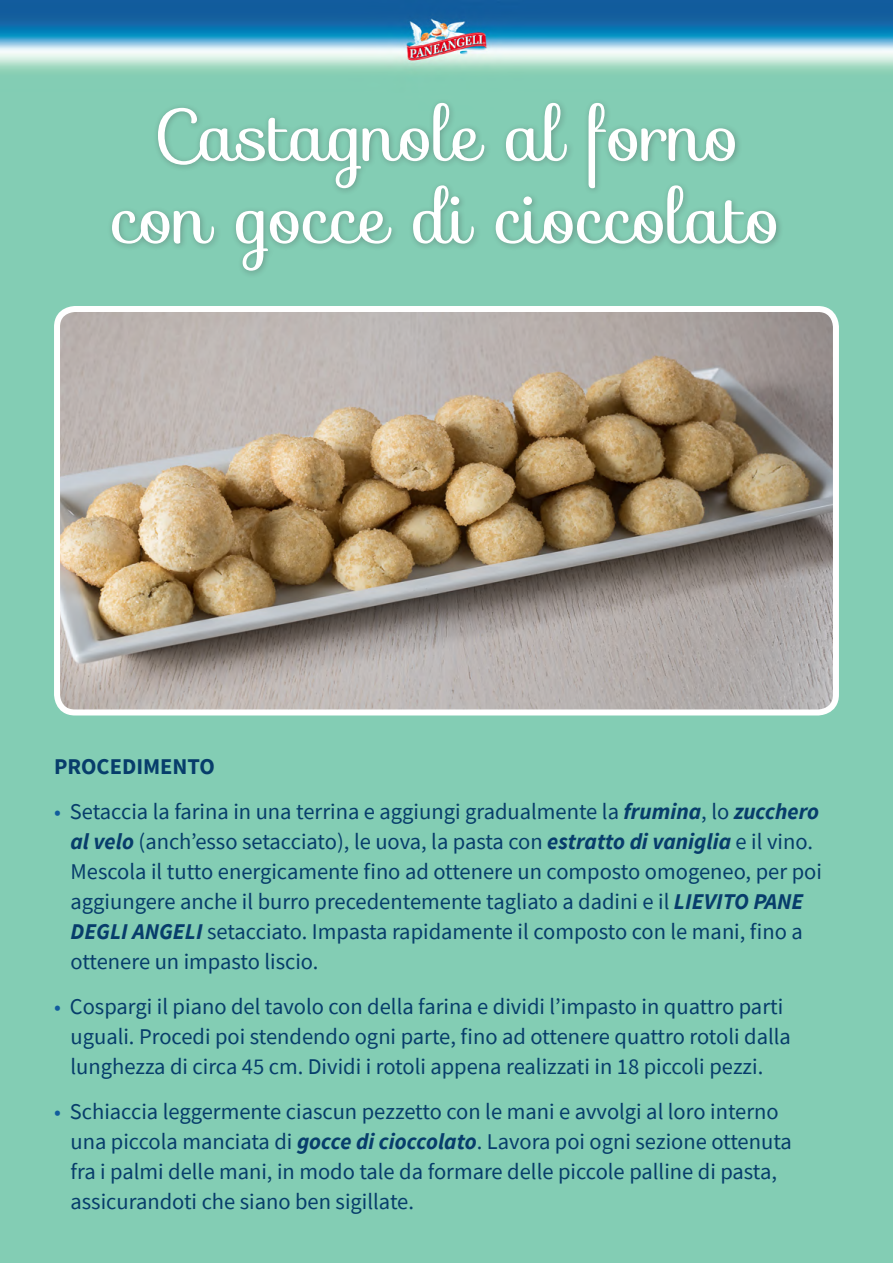
<style>
.page{position:relative;width:893px;height:1263px;background:#fff}
.page>*{position:absolute;margin:0;border:0;box-sizing:border-box;transform-origin:0 0}
.t1{font:72px/82.5px "Sofia";letter-spacing:-.01em;color:#fff;text-align:center}
.t2{font:22.5px/30px "Source Sans Pro";color:#073d6b}
.t3{font:700 22.5px "Source Sans Pro";color:#073d6b}
.s1{color:#115c9d}
.s2{font-weight:700;font-style:italic}
</style>
<div class="page">
<img style="left:0;top:0;width:892px;height:1262px">
<div style="left:107px;top:98px;width:677px;height:180px;background:#2b282b;opacity:.3"></div>
<img style="left:57px;top:309px;width:779px;height:403px">
<div style="left:54px;top:306px;width:784px;height:410px;border:6px solid #fff;border-radius:18px"></div>
<h1 class="t1" style="left:112px;top:94px;width:670px">Castagnole al forno con gocce di cioccolato</h1>
<p class="t3" style="left:54px;top:751px;width:162px">PROCEDIMENTO</p>
<p class="t2" style="left:70px;top:796px;width:753px;text-indent:-16px"><span class="s1">•</span> Setaccia la farina in una terrina e aggiungi gradualmente la <span class="s2">frumina</span>, lo <span class="s2">zucchero al velo</span> (anch’esso setacciato), le uova, la pasta con <span class="s2">estratto di vaniglia</span> e il vino.<br>Mescola il tutto energicamente fino ad ottenere un composto omogeneo, per poi aggiungere anche il burro precedentemente tagliato a dadini e il <span class="s2">LIEVITO PANE DEGLI ANGELI</span> setacciato. Impasta rapidamente il composto con le mani, fino a ottenere un impasto liscio.</p>
<p class="t2" style="left:70px;top:991px;width:721px;text-indent:-16px"><span class="s1">•</span> Cospargi il piano del tavolo con della farina e dividi l’impasto in quattro parti uguali. Procedi poi stendendo ogni parte, fino ad ottenere quattro rotoli dalla lunghezza di circa 45 cm. Dividi i rotoli appena realizzati in 18 piccoli pezzi.</p>
<p class="t2" style="left:70px;top:1096px;width:722px;text-indent:-16px"><span class="s1">•</span> Schiaccia leggermente ciascun pezzetto con le mani e avvolgi al loro interno una piccola manciata di <span class="s2">gocce di cioccolato</span>. Lavora poi ogni sezione ottenuta fra i palmi delle mani, in modo tale da formare delle piccole palline di pasta, assicurandoti che siano ben sigillate.</p>
</div>
